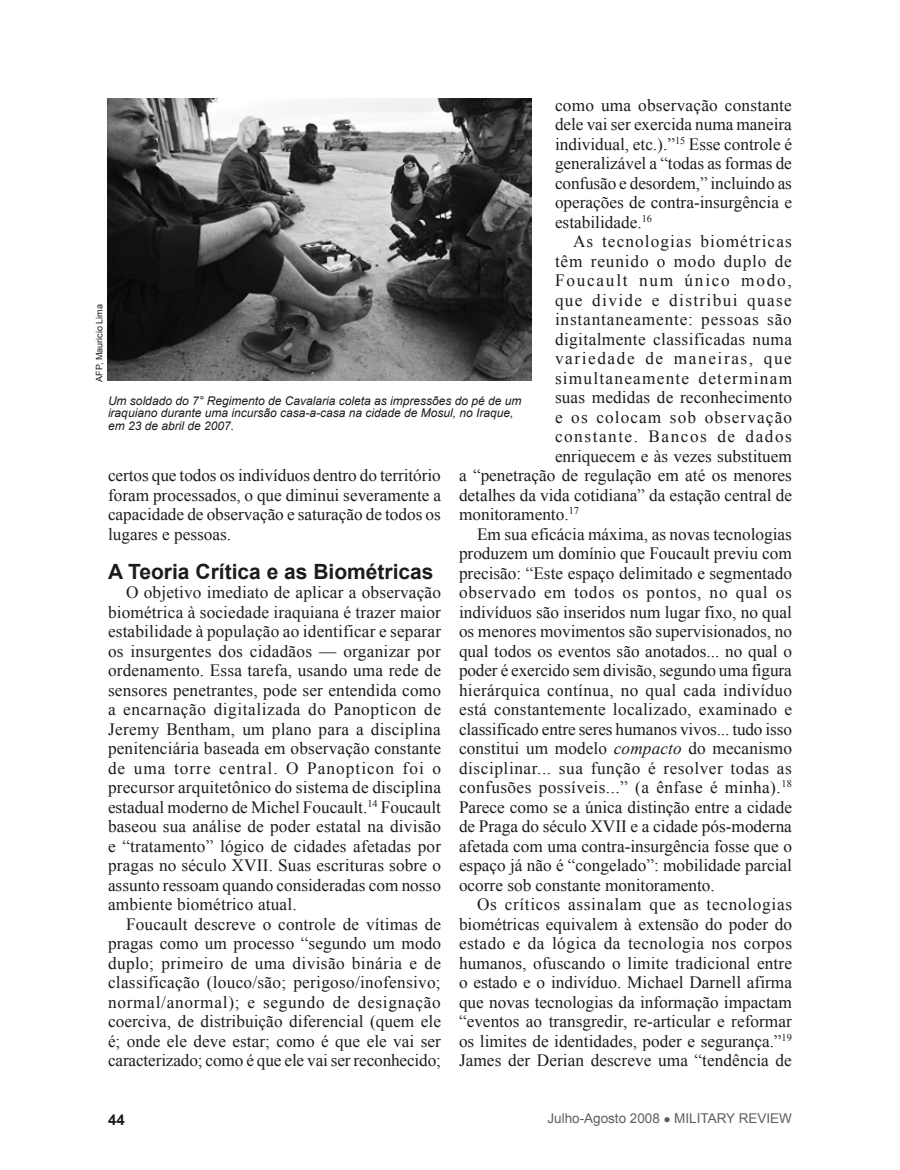
<style>
.page{position:relative;width:900px;height:1170px;background:#fff}
.page>*{position:absolute;margin:0;border:0;box-sizing:border-box;transform-origin:0 0}
.subhead{font:700 21px "Arial";color:#1c1c1a}
.fob{font:17.25px/19.5px "Times New Roman";color:#1c1c1a;text-align:justify}
.fob-2{font:17.25px "Times New Roman";letter-spacing:.05em;color:#1c1c1a}
.fob-3{font:17.25px "Times New Roman";letter-spacing:.065em;color:#1c1c1a}
.fob-4{font:17.25px "Times New Roman";letter-spacing:.09em;color:#1c1c1a}
.fob-5{font:17.25px "Times New Roman";letter-spacing:.025em;color:#1c1c1a}
.fob-6{font:17.25px "Times New Roman";letter-spacing:.07em;color:#1c1c1a}
.fob-7{font:17.25px "Times New Roman";letter-spacing:.08em;color:#1c1c1a}
.fob-8{font:17.25px "Times New Roman";letter-spacing:.1em;color:#1c1c1a}
.t1{font:700 15px "Arial";color:#1c1c1a}
.t2{font:13.5px "Arial";color:#5e5f5f}
.cutline{font:italic 12px/12.8px "Arial";color:#1c1c1a}
.photocredit{font:9px "Arial";color:#1c1c1a}
.s1{font-style:italic}
</style>
<div class="page">
<img style="left:108px;top:99px;width:423px;height:282px">
<p class="fob" style="left:555px;top:95px;width:239px">como uma observação constante dele vai ser exercida numa maneira individual, etc.).”<sup>15</sup> Esse controle é generalizável a “todas as formas de confusão e desordem,” incluindo as operações de contra-insurgência e estabilidade.<sup>16</sup></p>
<p class="fob-3" style="left:573px;top:230px;width:220px">As tecnologias biométricas</p>
<p class="fob-2" style="left:555px;top:250px;width:238px">têm reunido o modo duplo de</p>
<p class="fob-8" style="left:555px;top:269px;width:238px">Foucault num único modo,</p>
<p class="fob-7" style="left:555px;top:289px;width:238px">que divide e distribui quase</p>
<p class="fob-2" style="left:555px;top:308px;width:238px">instantaneamente: pessoas são</p>
<p class="fob-5" style="left:555px;top:328px;width:239px">digitalmente classificadas numa</p>
<p class="fob-4" style="left:555px;top:347px;width:238px">variedade de maneiras, que</p>
<p class="fob-6" style="left:555px;top:367px;width:239px">simultaneamente determinam</p>
<p class="fob" style="left:555px;top:388px;width:239px">suas medidas de reconhecimento</p>
<p class="fob-3" style="left:555px;top:406px;width:239px">e os colocam sob observação</p>
<p class="fob-4" style="left:555px;top:425px;width:238px">constante. Bancos de dados</p>
<p class="fob" style="left:555px;top:446px;width:239px">enriquecem e às vezes substituem</p>
<p class="fob" style="left:459px;top:466px;width:334px">a “penetração de regulação em até os menores</p>
<p class="fob" style="left:459px;top:485px;width:334px">detalhes da vida cotidiana” da estação central de</p>
<p class="fob" style="left:459px;top:505px;width:122px">monitoramento.<sup>17</sup></p>
<p class="fob" style="left:459px;top:524px;width:335px;text-indent:18px">Em sua eficácia máxima, as novas tecnologias produzem um domínio que Foucault previu com precisão: “Este espaço delimitado e segmentado observado em todos os pontos, no qual os indivíduos são inseridos num lugar fixo, no qual os menores movimentos são supervisionados, no qual todos os eventos são anotados... no qual o poder é exercido sem divisão, segundo uma figura hierárquica contínua, no qual cada indivíduo está constantemente localizado, examinado e classificado entre seres humanos vivos... tudo isso constitui um modelo <span class="s1">compacto</span> do mecanismo disciplinar... sua função é resolver todas as confusões possíveis...” (a ênfase é minha).<sup>18<br></sup>Parece como se a única distinção entre a cidade de Praga do século XVII e a cidade pós-moderna afetada com uma contra-insurgência fosse que o espaço já não é “congelado”: mobilidade parcial ocorre sob constante monitoramento.</p>
<p class="fob" style="left:459px;top:895px;width:335px;text-indent:18px">Os críticos assinalam que as tecnologias biométricas equivalem à extensão do poder do estado e da lógica da tecnologia nos corpos humanos, ofuscando o limite tradicional entre o estado e o indivíduo. Michael Darnell afirma que novas tecnologias da informação impactam “eventos ao transgredir, re-articular e reformar os limites de identidades, poder e segurança.”<sup>19<br></sup>James der Derian descreve uma “tendência de</p>
<p class="photocredit" style="left:93px;top:382px;width:79px;rotate:-90deg">AFP, MAURICIO LIMA</p>
<p class="cutline" style="left:108px;top:394px;width:415px">Um soldado do 7° Regimento de Cavalaria coleta as impressões do pé de um iraquiano durante uma incursão casa-a-casa na cidade de Mosul, no Iraque, em 23 de abril de 2007.</p>
<p class="fob" style="left:108px;top:466px;width:335px">certos que todos os indivíduos dentro do território foram processados, o que diminui severamente a capacidade de observação e saturação de todos os lugares e pessoas.</p>
<p class="subhead" style="left:108px;top:558px;width:327px">A Teoria Crítica e as Biométricas</p>
<p class="fob" style="left:108px;top:583px;width:335px;text-indent:18px">O objetivo imediato de aplicar a observação biométrica à sociedade iraquiana é trazer maior estabilidade à população ao identificar e separar os insurgentes dos cidadãos — organizar por ordenamento. Essa tarefa, usando uma rede de sensores penetrantes, pode ser entendida como a encarnação digitalizada do Panopticon de Jeremy Bentham, um plano para a disciplina penitenciária baseada em observação constante de uma torre central. O Panopticon foi o precursor arquitetônico do sistema de disciplina estadual moderno de Michel Foucault.<sup>14</sup> Foucault baseou sua análise de poder estatal na divisão e “tratamento” lógico de cidades afetadas por pragas no século XVII. Suas escrituras sobre o assunto ressoam quando consideradas com nosso ambiente biométrico atual.</p>
<p class="fob" style="left:108px;top:914px;width:335px;text-indent:18px">Foucault descreve o controle de vítimas de pragas como um processo “segundo um modo duplo; primeiro de uma divisão binária e de classificação (louco/são; perigoso/inofensivo; normal/anormal); e segundo de designação coerciva, de distribuição diferencial (quem ele é; onde ele deve estar; como é que ele vai ser caracterizado; como é que ele vai ser reconhecido;</p>
<p class="t1" style="left:108px;top:1110px;width:18px">44</p>
<p class="t2" style="left:547px;top:1110px;width:246px">JULHO-AGOSTO 2008 ● MILITARY REVIEW</p>
</div>
